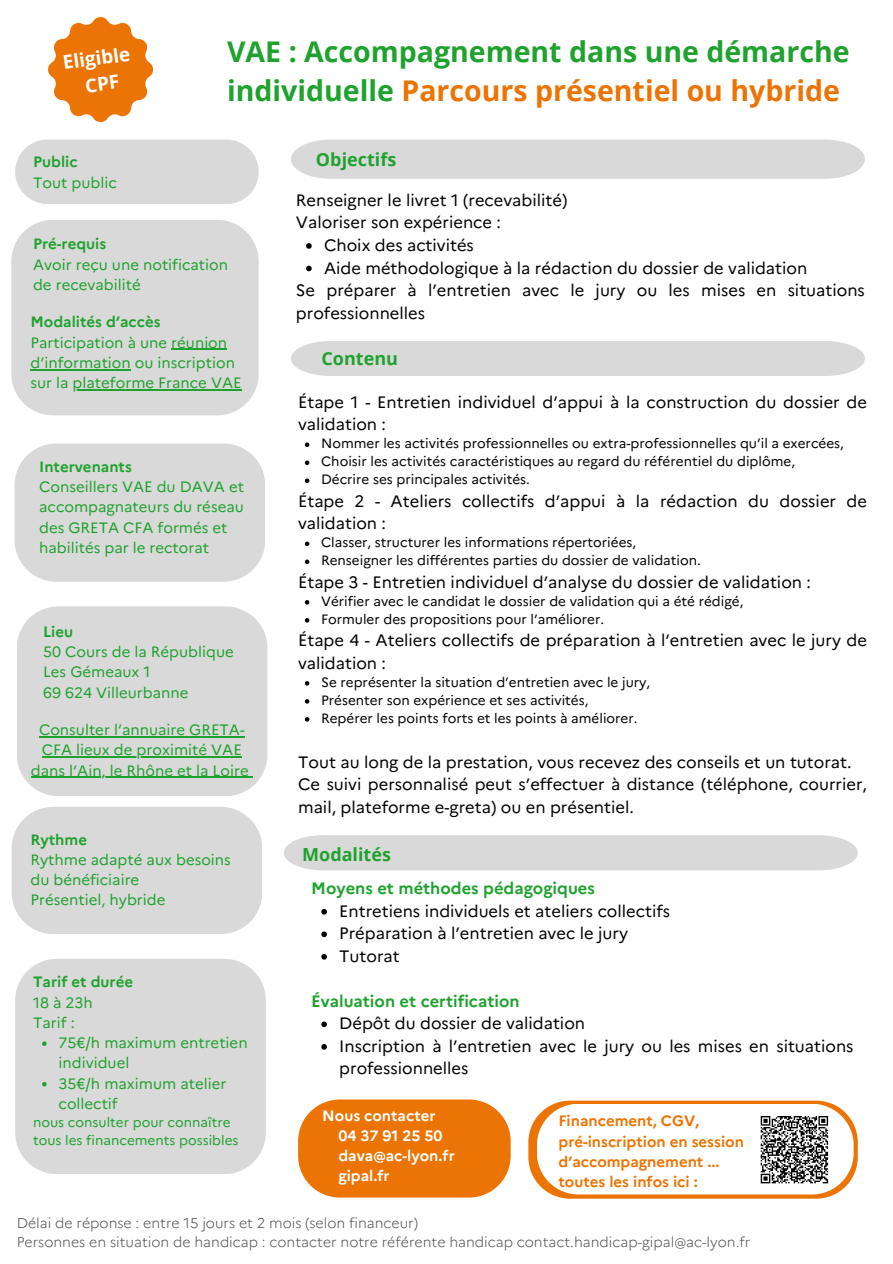
<style>
.page{position:relative;width:893px;height:1264px;background:#fff}
.page>*{position:absolute;margin:0;border:0;box-sizing:border-box;transform-origin:0 0}
.t1{font:700 28.5px/39.8px "Open Sans";color:#1fa22e}
.t2{font:700 18.9px/25.8px "Open Sans";color:#fff;text-align:center}
.t3{font:700 18px "Open Sans";color:#1fa22e}
.t4{font:16.5px/22.5px "Marianne";color:#000}
.t5{font:700 16.5px "Marianne";color:#1fa22e}
.t6{font:15px/20.2px "Marianne";color:#1fa22e}
.t7{font:700 15px/20.2px "Marianne";color:#ec7404}
.t8{font:700 15px "Marianne";color:#1fa22e}
.t9{font:700 15px "Marianne";color:#fff}
.t10{font:300 14.1px "Marianne";color:#515553}
.t11{font:13.5px "Marianne";color:#000}
.t12{font:13.5px/18px "Marianne";color:#1fa22e}
.s1{color:#ec7404}
</style>
<div class="page">
<div style="left:291px;top:139px;width:573px;height:40px;background:#d9d9d9"></div>
<div style="left:291px;top:341px;width:573px;height:35px;background:#d9d9d9"></div>
<div style="left:15px;top:139px;width:243px;height:65px;background:#d9d9d9;border-radius:32px"></div>
<svg style="left:48px;top:17px;width:106px;height:106px"></svg>
<div style="left:11px;top:220px;width:248px;height:195px;background:#d9d9d9"></div>
<div style="left:284px;top:835px;width:573px;height:36px;background:#d9d9d9"></div>
<svg style="left:306px;top:243px;width:6px;height:6px"></svg>
<svg style="left:306px;top:266px;width:6px;height:5px"></svg>
<svg style="left:321px;top:909px;width:6px;height:5px"></svg>
<svg style="left:321px;top:931px;width:6px;height:6px"></svg>
<svg style="left:321px;top:954px;width:6px;height:5px"></svg>
<svg style="left:321px;top:1021px;width:6px;height:6px"></svg>
<svg style="left:321px;top:1044px;width:6px;height:5px"></svg>
<hr style="left:171px;top:349px;width:56px;height:1px;background:#1fa22e">
<hr style="left:30px;top:369px;width:101px;height:1px;background:#1fa22e">
<hr style="left:73px;top:389px;width:168px;height:1px;background:#1fa22e">
<div style="left:15px;top:959px;width:251px;height:215px;background:#d9d9d9"></div>
<div style="left:15px;top:443px;width:250px;height:138px;background:#d9d9d9"></div>
<div style="left:17px;top:606px;width:250px;height:190px;background:#d9d9d9"></div>
<svg style="left:42px;top:1041px;width:5px;height:4px"></svg>
<svg style="left:42px;top:1081px;width:5px;height:5px"></svg>
<svg style="left:298px;top:1099px;width:212px;height:98px;background:#ed7e16"></svg>
<svg style="left:305px;top:442px;width:4px;height:5px"></svg>
<svg style="left:305px;top:460px;width:4px;height:5px"></svg>
<svg style="left:305px;top:478px;width:4px;height:5px"></svg>
<svg style="left:305px;top:541px;width:4px;height:5px"></svg>
<svg style="left:305px;top:559px;width:4px;height:5px"></svg>
<svg style="left:305px;top:600px;width:4px;height:4px"></svg>
<svg style="left:305px;top:618px;width:4px;height:4px"></svg>
<svg style="left:305px;top:681px;width:4px;height:4px"></svg>
<svg style="left:305px;top:699px;width:4px;height:4px"></svg>
<svg style="left:305px;top:717px;width:4px;height:4px"></svg>
<svg style="left:528px;top:1100px;width:329px;height:98px"></svg>
<hr style="left:39px;top:736px;width:206px;height:1px;background:#1fa22e">
<hr style="left:42px;top:756px;width:200px;height:1px;background:#1fa22e">
<hr style="left:31px;top:776px;width:218px;height:2px;background:#1fa22e">
<div style="left:12px;top:807px;width:250px;height:127px;background:#d9d9d9"></div>
<p class="t2" style="left:61px;top:49px;width:69px;rotate:-7deg">Eligible<br>CPF</p>
<p class="t1" style="left:227px;top:31px;width:624px">VAE : Accompagnement dans une démarche individuelle <span class="s1">Parcours présentiel ou hybride</span></p>
<p class="t8" style="left:33px;top:153px;width:46px">Public</p>
<p class="t6" style="left:33px;top:172px;width:85px">Tout public</p>
<p class="t8" style="left:33px;top:235px;width:75px">Pré-requis</p>
<p class="t6" style="left:33px;top:254px;width:196px">Avoir reçu une notification de recevabilité</p>
<p class="t8" style="left:30px;top:313px;width:132px">Modalités d’accès</p>
<p class="t6" style="left:30px;top:332px;width:213px">Participation à une réunion d’information ou inscription sur la plateforme France VAE</p>
<p class="t8" style="left:39px;top:457px;width:94px">Intervenants</p>
<p class="t6" style="left:39px;top:476px;width:206px">Conseillers VAE du DAVA et accompagnateurs du réseau des GRETA CFA formés et habilités par le rectorat</p>
<p class="t8" style="left:43px;top:622px;width:32px">Lieu</p>
<p class="t6" style="left:43px;top:641px;width:192px">50 Cours de la République</p>
<p class="t6" style="left:43px;top:662px;width:109px">Les Gémeaux 1</p>
<p class="t6" style="left:43px;top:682px;width:147px">69 624 Villeurbanne</p>
<p class="t6" style="left:31px;top:719px;width:219px;text-align:center">Consulter l’annuaire GRETA-<br>CFA lieux de proximité VAE dans l’Ain, le Rhône et la Loire</p>
<p class="t8" style="left:30px;top:830px;width:58px">Rythme</p>
<p class="t6" style="left:30px;top:849px;width:202px">Rythme adapté aux besoins du bénéficiaire</p>
<p class="t6" style="left:30px;top:889px;width:136px">Présentiel, hybride</p>
<p class="t8" style="left:33px;top:972px;width:101px">Tarif et durée</p>
<p class="t6" style="left:33px;top:992px;width:61px">18 à 23h</p>
<p class="t6" style="left:33px;top:1012px;width:43px">Tarif :</p>
<p class="t6" style="left:59px;top:1032px;width:190px">75€/h maximum entretien individuel</p>
<p class="t6" style="left:59px;top:1073px;width:169px">35€/h maximum atelier collectif</p>
<p class="t12" style="left:33px;top:1113px;width:207px">nous consulter pour connaître tous les financements possibles</p>
<p class="t3" style="left:316px;top:147px;width:82px">Objectifs</p>
<p class="t4" style="left:296px;top:189px;width:273px">Renseigner le livret 1 (recevabilité)</p>
<p class="t4" style="left:296px;top:211px;width:206px">Valoriser son expérience :</p>
<p class="t4" style="left:324px;top:234px;width:151px">Choix des activités</p>
<p class="t4" style="left:324px;top:256px;width:485px">Aide méthodologique à la rédaction du dossier de validation</p>
<p class="t4" style="left:296px;top:279px;width:570px">Se préparer à l’entretien avec le jury ou les mises en situations professionnelles</p>
<p class="t3" style="left:321px;top:346px;width:78px">Contenu</p>
<p class="t4" style="left:298px;top:390px;width:570px">Étape 1 - Entretien individuel d’appui à la construction du dossier de validation :</p>
<p class="t11" style="left:321px;top:435px;width:524px">Nommer les activités professionnelles ou extra-professionnelles qu’il a exercées,</p>
<p class="t11" style="left:321px;top:453px;width:475px">Choisir les activités caractéristiques au regard du référentiel du diplôme,</p>
<p class="t11" style="left:321px;top:471px;width:210px">Décrire ses principales activités.</p>
<p class="t4" style="left:298px;top:489px;width:570px">Étape 2 - Ateliers collectifs d’appui à la rédaction du dossier de validation :</p>
<p class="t11" style="left:321px;top:534px;width:316px">Classer, structurer les informations répertoriées,</p>
<p class="t11" style="left:321px;top:552px;width:381px">Renseigner les différentes parties du dossier de validation.</p>
<p class="t4" style="left:298px;top:570px;width:514px">Étape 3 - Entretien individuel d’analyse du dossier de validation :</p>
<p class="t11" style="left:321px;top:592px;width:424px">Vérifier avec le candidat le dossier de validation qui a été rédigé,</p>
<p class="t11" style="left:321px;top:610px;width:284px">Formuler des propositions pour l’améliorer.</p>
<p class="t4" style="left:298px;top:629px;width:570px">Étape 4 - Ateliers collectifs de préparation à l’entretien avec le jury de validation :</p>
<p class="t11" style="left:321px;top:673px;width:330px">Se représenter la situation d’entretien avec le jury,</p>
<p class="t11" style="left:321px;top:691px;width:269px">Présenter son expérience et ses activités,</p>
<p class="t11" style="left:321px;top:709px;width:318px">Repérer les points forts et les points à améliorer.</p>
<p class="t4" style="left:298px;top:750px;width:555px">Tout au long de la prestation, vous recevez des conseils et un tutorat.</p>
<p class="t4" style="left:298px;top:773px;width:570px">Ce suivi personnalisé peut s’effectuer à distance (téléphone, courrier, mail, plateforme e-greta) ou en présentiel.</p>
<p class="t3" style="left:302px;top:841px;width:90px">Modalités</p>
<p class="t5" style="left:311px;top:878px;width:285px">Moyens et méthodes pédagogiques</p>
<p class="t4" style="left:339px;top:899px;width:332px">Entretiens individuels et ateliers collectifs</p>
<p class="t4" style="left:339px;top:922px;width:290px">Préparation à l’entretien avec le jury</p>
<p class="t4" style="left:339px;top:944px;width:62px">Tutorat</p>
<p class="t5" style="left:311px;top:990px;width:210px">Évaluation et certification</p>
<p class="t4" style="left:339px;top:1012px;width:247px">Dépôt du dossier de validation</p>
<p class="t4" style="left:339px;top:1034px;width:516px">Inscription à l’entretien avec le jury ou les mises en situations professionnelles</p>
<p class="t9" style="left:322px;top:1105px;width:115px">Nous contacter</p>
<p class="t9" style="left:338px;top:1126px;width:106px">04 37 91 25 50</p>
<p class="t9" style="left:338px;top:1146px;width:118px">dava@ac-lyon.fr</p>
<p class="t9" style="left:338px;top:1166px;width:53px">gipal.fr</p>
<p class="t7" style="left:558px;top:1110px;width:142px">Financement, CGV,</p>
<p class="t7" style="left:558px;top:1131px;width:187px">pré-inscription en session d’accompagnement ... toutes les infos ici :</p>
<p class="t10" style="left:17px;top:1213px;width:402px">Délai de réponse : entre 15 jours et 2 mois (selon financeur)</p>
<p class="t10" style="left:17px;top:1233px;width:735px">Personnes en situation de handicap : contacter notre référente handicap contact.handicap-gipal@ac-lyon.fr</p>
</div>
